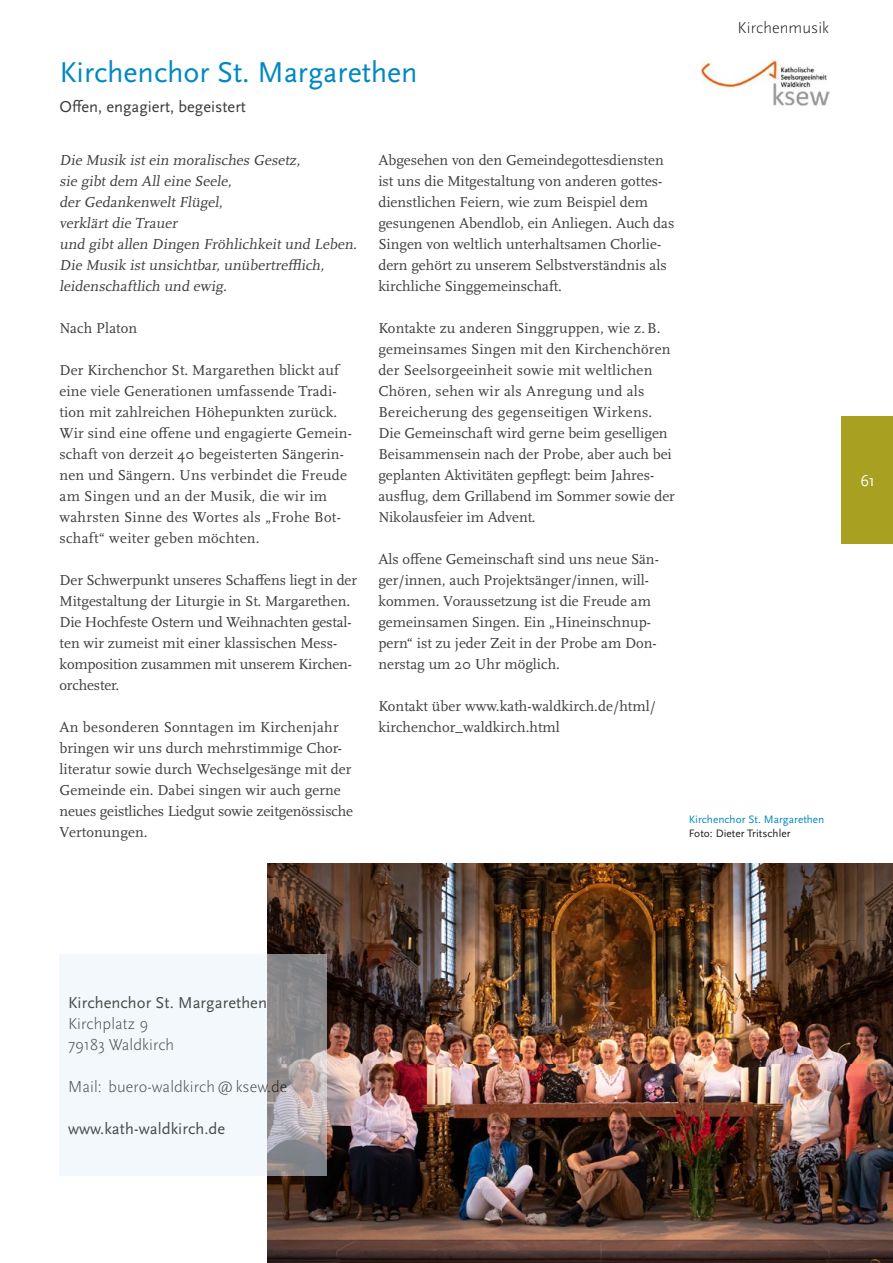
<style>
.page{position:relative;width:893px;height:1263px;background:#fff}
.page>*{position:absolute;margin:0;border:0;box-sizing:border-box;transform-origin:0 0}
.t1{font:30px "Scala Sans Pro";color:#0088c2}
.t2{font:300 16.5px/21px "Scala Sans Pro";letter-spacing:.005em;color:#1d1d1b}
.t3{font:16.5px "Scala Sans Pro";letter-spacing:.005em;color:#1d1d1b}
.t4{font:16.5px "Scala Sans Pro";color:#3c3c3b}
.t5{font:16.5px "Scala Sans Pro";color:#fff}
.t6{font:15px/21px "Scala Pro";color:#3c3c3b}
.t7{font:11.25px "Scala Sans Pro";letter-spacing:.005em;color:#0088c2}
.t8{font:11.25px "Scala Sans Pro";letter-spacing:.005em;color:#1d1d1b}
</style>
<div class="page">
<img style="left:268px;top:863px;width:625px;height:400px">
<img style="left:702px;top:60px;width:127px;height:46px">
<div style="left:842px;top:416px;width:51px;height:128px;background:#a8a020"></div>
<svg style="left:60px;top:954px;width:267px;height:221px;fill:#f2f8fc"></svg>
<h1 class="t1" style="left:60px;top:55px;width:359px">Kirchenchor St. Margarethen</h1>
<p class="t4" style="left:60px;top:97px;width:188px">Offen, engagiert, begeistert</p>
<p class="t6" style="left:60px;top:149px;width:301px">Die Musik ist ein moralisches Gesetz,<br>sie gibt dem All eine Seele,<br>der Gedankenwelt Flügel,<br>verklärt die Trauer<br>und gibt allen Dingen Fröhlichkeit und Leben.<br>Die Musik ist unsichtbar, unübertrefflich, leidenschaftlich und ewig.</p>
<p class="t6" style="left:60px;top:317px;width:79px">Nach Platon</p>
<p class="t6" style="left:60px;top:359px;width:294px">Der Kirchenchor St. Margarethen blickt auf eine viele Generationen umfassende Tradi&shy;tion mit zahlreichen Höhepunkten zurück.<br>Wir sind eine offene und engagierte Gemein&shy;schaft von derzeit 40 begeisterten Sängerin&shy;nen und Sängern. Uns verbindet die Freude am Singen und an der Musik, die wir im wahrsten Sinne des Wortes als „Frohe Bot&shy;schaft“ weiter geben möchten.</p>
<p class="t6" style="left:60px;top:569px;width:299px">Der Schwerpunkt unseres Schaffens liegt in der Mitgestaltung der Liturgie in St. Margarethen.<br>Die Hochfeste Ostern und Weihnachten gestal&shy;ten wir zumeist mit einer klassischen Mess&shy;komposition zusammen mit unserem Kirchen&shy;orchester.</p>
<p class="t6" style="left:60px;top:716px;width:295px">An besonderen Sonntagen im Kirchenjahr bringen wir uns durch mehrstimmige Chor&shy;literatur sowie durch Wechselgesänge mit der Gemeinde ein. Dabei singen wir auch gerne neues geistliches Liedgut sowie zeitgenössische Vertonungen.</p>
<p class="t6" style="left:378px;top:149px;width:298px">Abgesehen von den Gemeindegottesdiensten ist uns die Mitgestaltung von anderen gottes&shy;dienstlichen Feiern, wie zum Beispiel dem gesungenen Abendlob, ein Anliegen. Auch das Singen von weltlich unterhaltsamen Chorlie&shy;dern gehört zu unserem Selbstverständnis als kirchliche Singgemeinschaft.</p>
<p class="t6" style="left:378px;top:317px;width:298px">Kontakte zu anderen Singgruppen, wie z.B. gemeinsames Singen mit den Kirchenchören der Seelsorgeeinheit sowie mit weltlichen Chören, sehen wir als Anregung und als Bereicherung des gegenseitigen Wirkens.<br>Die Gemeinschaft wird gerne beim geselligen Beisammensein nach der Probe, aber auch bei geplanten Aktivitäten gepflegt: beim Jahres&shy;ausflug, dem Grillabend im Sommer sowie der Nikolausfeier im Advent.</p>
<p class="t6" style="left:378px;top:548px;width:282px">Als offene Gemeinschaft sind uns neue Sän&shy;ger/innen, auch Projektsänger/innen, will&shy;kommen. Voraussetzung ist die Freude am gemeinsamen Singen. Ein „Hineinschnup&shy;pern“ ist zu jeder Zeit in der Probe am Don&shy;nerstag um 20 Uhr möglich.</p>
<p class="t6" style="left:378px;top:695px;width:279px">Kontakt über www.kath-waldkirch.de/html/ kirchenchor_waldkirch.html</p>
<p class="t2" style="left:738px;top:18px;width:93px">Kirchenmusik</p>
<p class="t7" style="left:689px;top:813px;width:137px">Kirchenchor St. Margarethen</p>
<p class="t8" style="left:689px;top:826px;width:103px">Foto: Dieter Tritschler</p>
<p class="t5" style="left:860px;top:471px;width:16px">61</p>
<p class="t3" style="left:68px;top:993px;width:201px">Kirchenchor St. Margarethen</p>
<p class="t2" style="left:68px;top:1013px;width:108px">Kirchplatz 9<br>79183 Waldkirch</p>
<p class="t2" style="left:68px;top:1076px;width:221px">Mail: buero-waldkirch@ksew.de</p>
<p class="t3" style="left:68px;top:1119px;width:159px">www.kath-waldkirch.de</p>
</div>
